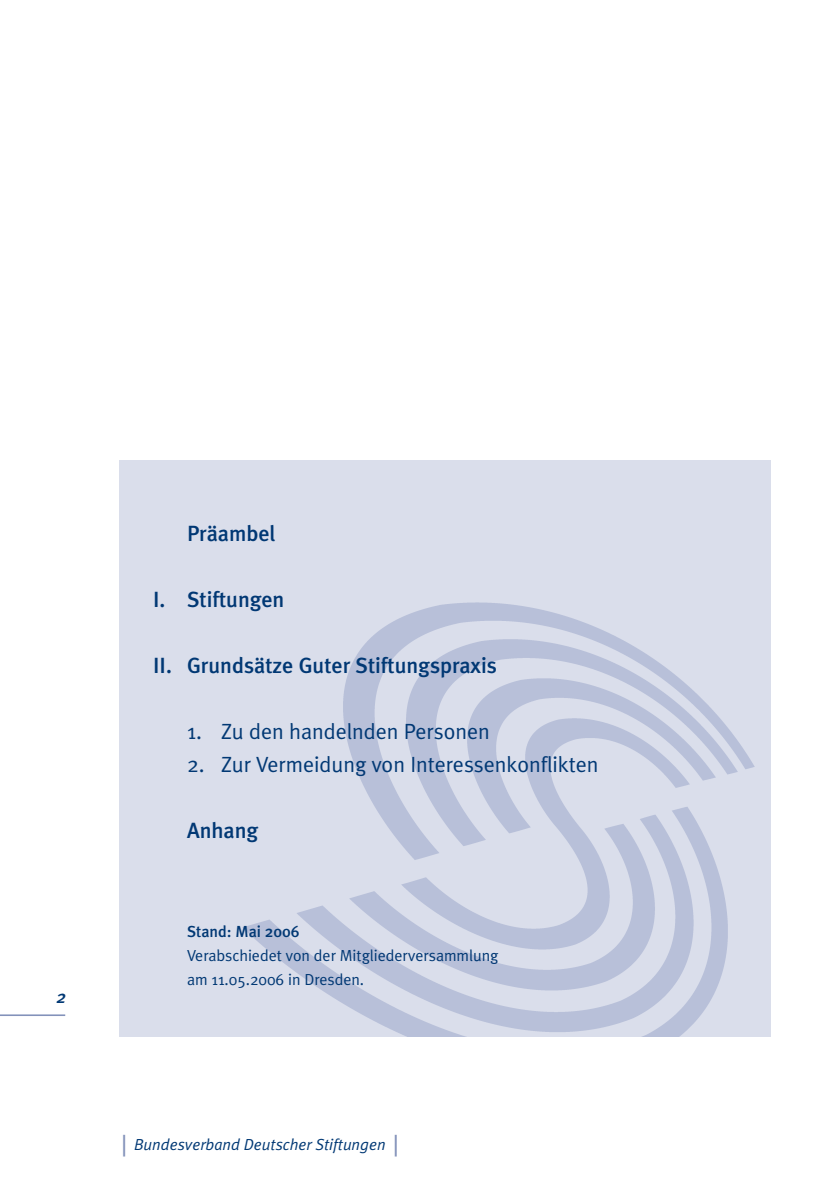
<style>
.page{position:relative;width:838px;height:1190px;background:#fff}
.page>*{position:absolute;margin:0;border:0;box-sizing:border-box;transform-origin:0 0}
.t1{font:22px "Meta Plus Normal";letter-spacing:-.005em;color:#013874}
.t2{font:500 22px "Meta Plus";letter-spacing:-.005em;color:#013874}
.t3{font:italic 500 18px "Meta Plus";color:#013874}
.t4{font:16px/24px "Meta Plus Normal";letter-spacing:-.005em;color:#013874}
.t5{font:italic 16px "Meta Plus Normal";color:#013874}
.t6{font:500 16px "Meta Plus";letter-spacing:-.005em;color:#013874}
.s1{font-style:normal;font-size:28px;color:#8392ba}
</style>
<div class="page">
<div style="left:119px;top:460px;width:652px;height:576px;background:#dadeeb"></div>
<img style="left:242px;top:602px;width:513px;height:434px">
<hr style="left:0;top:1014px;width:65px;height:2px;background:#8392ba">
<p class="t3" style="left:56px;top:990px;width:11px">2</p>
<p class="t2" style="left:187px;top:525px;width:90px">Präambel</p>
<p class="t2" style="left:153px;top:591px;width:133px">I. Stiftungen</p>
<p class="t2" style="left:153px;top:657px;width:345px">II. Grundsätze Guter Stiftungspraxis</p>
<p class="t1" style="left:187px;top:724px;width:304px">1. Zu den handelnden Personen</p>
<p class="t1" style="left:187px;top:757px;width:413px">2. Zur Vermeidung von Interessenkonflikten</p>
<p class="t2" style="left:187px;top:822px;width:73px">Anhang</p>
<p class="t6" style="left:187px;top:926px;width:114px">Stand: Mai 2006</p>
<p class="t4" style="left:187px;top:945px;width:313px">Verabschiedet von der Mitgliederversammlung am 11.05.2006 in Dresden.</p>
<p class="t5" style="left:121px;top:1139px;width:279px"><span class="s1">|</span> Bundesverband Deutscher Stiftungen <span class="s1">|</span></p>
</div>
